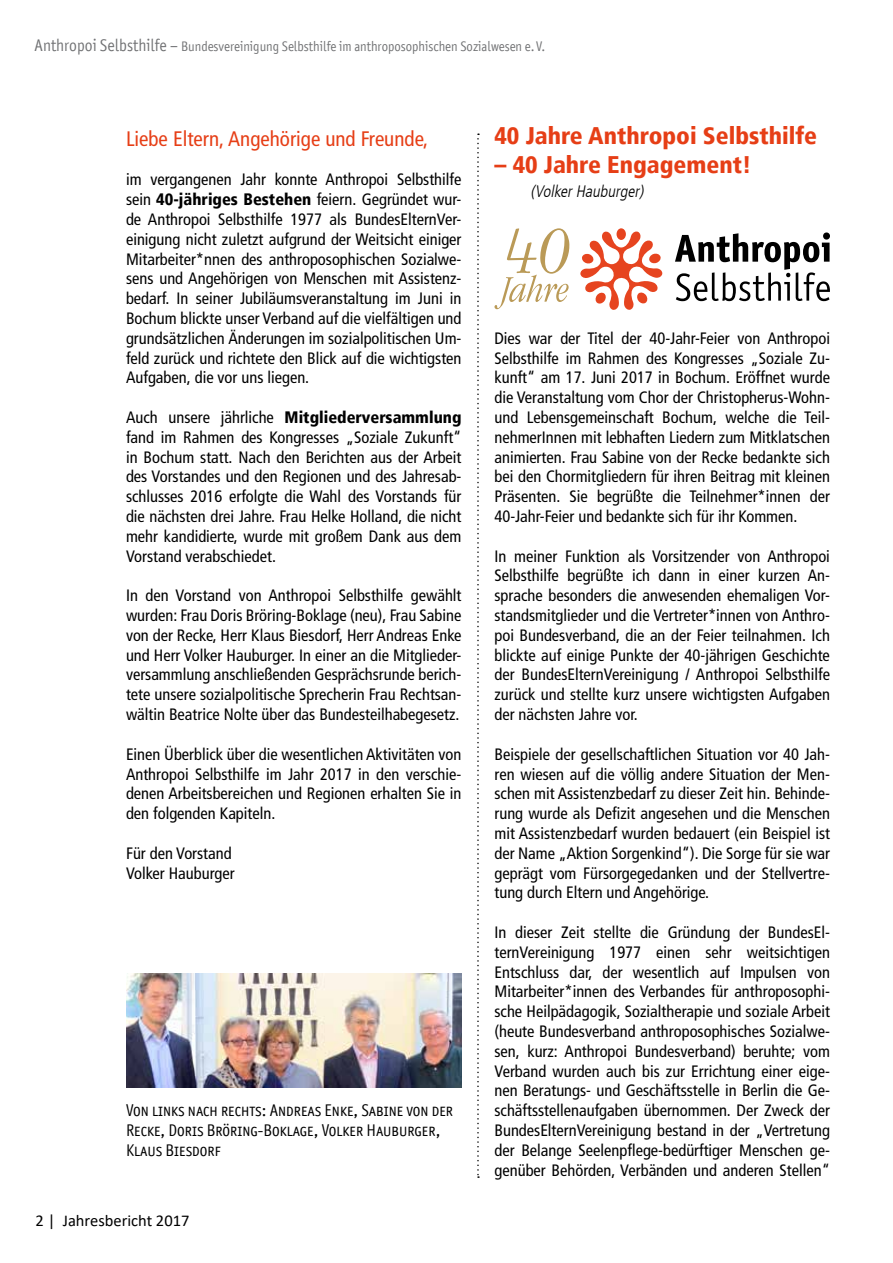
<style>
.page{position:relative;width:893px;height:1263px;background:#fff}
.page>*{position:absolute;margin:0;border:0;box-sizing:border-box;transform-origin:0 0}
.t1{font:900 condensed 24px "Frutiger LT";color:#e63e16}
.t2{font:condensed 21px "Frutiger LT";color:#e63e16}
.t3{font:condensed 16.5px/19.8px "Frutiger LT";color:#000;text-align:justify}
.t4{font:16.5px/19.8px "Axel SC";color:#000}
.t5{font:16.5px "Calibri";color:#000}
.t6{font:italic 300 condensed 16.5px "Frutiger LT";color:#000}
.t7{font:13.5px "Axel";color:#707173}
.s1{font-size:16.5px}
.s2{font-weight:900}
</style>
<div class="page">
<svg style="left:477px;top:134px;width:2px;height:1044px"></svg>
<img style="left:126px;top:973px;width:335px;height:115px">
<svg style="left:616px;top:228px;width:10px;height:12px"></svg>
<svg style="left:580px;top:231px;width:82px;height:79px"></svg>
<svg style="left:675px;top:232px;width:155px;height:69px"></svg>
<svg style="left:494px;top:228px;width:76px;height:81px"></svg>
<p class="t7" style="left:35px;top:39px;width:512px"><span class="s1">Anthropoi Selbsthilfe –</span> Bundesvereinigung Selbsthilfe im anthroposophischen Sozialwesen e. V.</p>
<p class="t2" style="left:126px;top:126px;width:304px">Liebe Eltern, Angehörige und Freunde,</p>
<p class="t3" style="left:126px;top:170px;width:337px">im vergangenen Jahr konnte Anthropoi Selbsthilfe sein <span class="s2">40-jähriges Bestehen</span> feiern. Gegründet wur&shy;de Anthropoi Selbsthilfe 1977 als BundesElternVer&shy;einigung nicht zuletzt aufgrund der Weitsicht einiger Mitarbeiter*nnen des anthroposophischen Sozialwe&shy;sens und Angehörigen von Menschen mit Assistenz&shy;bedarf. In seiner Jubiläumsveranstaltung im Juni in Bochum blickte unser Verband auf die vielfältigen und grundsätzlichen Änderungen im sozialpolitischen Um&shy;feld zurück und richtete den Blick auf die wichtigsten Aufgaben, die vor uns liegen.</p>
<p class="t3" style="left:126px;top:407px;width:337px">Auch unsere jährliche <span class="s2">Mitgliederversammlung </span>fand im Rahmen des Kongresses „Soziale Zukunft“ in Bochum statt. Nach den Berichten aus der Arbeit des Vorstandes und den Regionen und des Jahresab&shy;schlusses 2016 erfolgte die Wahl des Vorstands für die nächsten drei Jahre. Frau Helke Holland, die nicht mehr kandidierte, wurde mit großem Dank aus dem Vorstand verabschiedet.</p>
<p class="t3" style="left:126px;top:586px;width:337px">In den Vorstand von Anthropoi Selbsthilfe gewählt wurden: Frau Doris Bröring-Boklage (neu), Frau Sabine von der Recke, Herr Klaus Biesdorf, Herr Andreas Enke und Herr Volker Hauburger. In einer an die Mitglieder&shy;versammlung anschließenden Gesprächsrunde berich&shy;tete unsere sozialpolitische Sprecherin Frau Rechtsan&shy;wältin Beatrice Nolte über das Bundesteilhabegesetz.</p>
<p class="t3" style="left:126px;top:744px;width:337px">Einen Überblick über die wesentlichen Aktivitäten von Anthropoi Selbsthilfe im Jahr 2017 in den verschie&shy;denen Arbeitsbereichen und Regionen erhalten Sie in den folgenden Kapiteln.</p>
<p class="t3" style="left:126px;top:843px;width:110px">Für den Vorstand<br>Volker Hauburger</p>
<p class="t4" style="left:126px;top:1100px;width:329px">Von links nach rechts: Andreas Enke, Sabine von der<br>Recke, Doris Bröring-Boklage, Volker Hauburger,<br>Klaus Biesdorf</p>
<p class="t5" style="left:36px;top:1209px;width:155px">2 | Jahresbericht 2017</p>
<h1 class="t1" style="left:494px;top:121px;width:324px">40 Jahre Anthropoi Selbsthilfe</h1>
<h1 class="t1" style="left:494px;top:150px;width:258px">– 40 Jahre Engagement!</h1>
<p class="t6" style="left:530px;top:182px;width:118px">(VolkerHauburger)</p>
<p class="t3" style="left:494px;top:328px;width:337px">Dies war der Titel der 40-Jahr-Feier von Anthropoi Selbsthilfe im Rahmen des Kongresses „Soziale Zu&shy;kunft“ am 17. Juni 2017 in Bochum. Eröffnet wurde die Veranstaltung vom Chor der Christopherus-Wohn&shy;und Lebensgemeinschaft Bochum, welche die Teil&shy;nehmerInnen mit lebhaften Liedern zum Mitklatschen animierten. Frau Sabine von der Recke bedankte sich bei den Chormitgliedern für ihren Beitrag mit kleinen Präsenten. Sie begrüßte die Teilnehmer*innen der 40-Jahr-Feier und bedankte sich für ihr Kommen.</p>
<p class="t3" style="left:494px;top:546px;width:337px">In meiner Funktion als Vorsitzender von Anthropoi Selbsthilfe begrüßte ich dann in einer kurzen An&shy;sprache besonders die anwesenden ehemaligen Vor&shy;standsmitglieder und die Vertreter*innen von Anthro&shy;poi Bundesverband, die an der Feier teilnahmen. Ich blickte auf einige Punkte der 40-jährigen Geschichte der BundesElternVereinigung / Anthropoi Selbsthilfe zurück und stellte kurz unsere wichtigsten Aufgaben der nächsten Jahre vor.</p>
<p class="t3" style="left:494px;top:744px;width:337px">Beispiele der gesellschaftlichen Situation vor 40 Jah&shy;ren wiesen auf die völlig andere Situation der Men&shy;schen mit Assistenzbedarf zu dieser Zeit hin. Behinde&shy;rung wurde als Defizit angesehen und die Menschen mit Assistenzbedarf wurden bedauert (ein Beispiel ist der Name „Aktion Sorgenkind“). Die Sorge für sie war geprägt vom Fürsorgegedanken und der Stellvertre&shy;tung durch Eltern und Angehörige.</p>
<p class="t3" style="left:494px;top:922px;width:337px">In dieser Zeit stellte die Gründung der BundesEl&shy;ternVereinigung 1977 einen sehr weitsichtigen Entschluss dar, der wesentlich auf Impulsen von Mitarbeiter*innen des Verbandes für anthroposophi&shy;sche Heilpädagogik, Sozialtherapie und soziale Arbeit (heute Bundesverband anthroposophisches Sozialwe&shy;sen, kurz: Anthropoi Bundesverband) beruhte; vom Verband wurden auch bis zur Errichtung einer eige&shy;nen Beratungs- und Geschäftsstelle in Berlin die Ge&shy;schäftsstellenaufgaben übernommen. Der Zweck der BundesElternVereinigung bestand in der „Vertretung der Belange Seelenpflege-bedürftiger Menschen ge&shy;genüber Behörden, Verbänden und anderen Stellen“</p>
</div>
